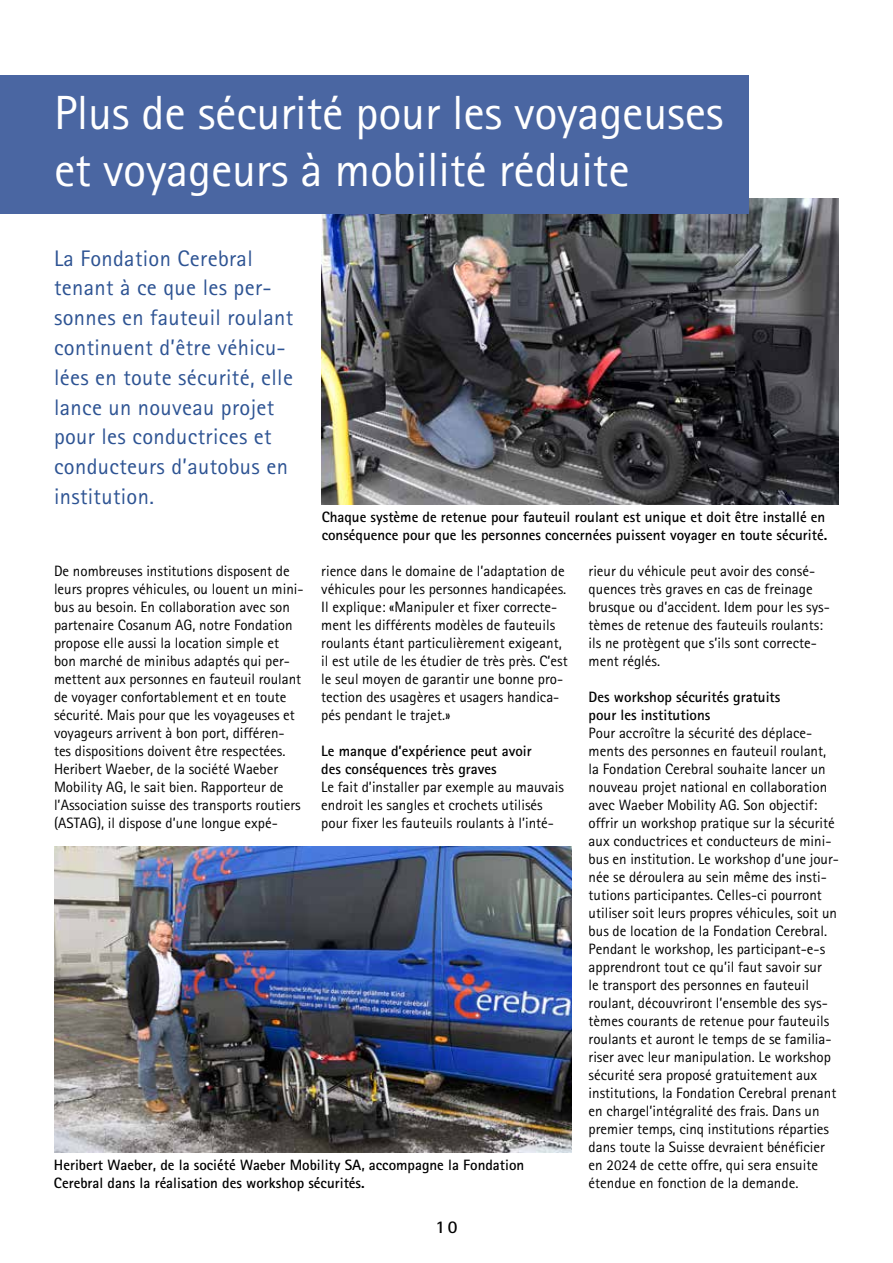
<style>
.page{position:relative;width:893px;height:1263px;background:#fff}
.page>*{position:absolute;margin:0;border:0;box-sizing:border-box;transform-origin:0 0}
.t1{font:48px/57px "Rotis Sans Serif";letter-spacing:-.005em;color:#fff}
.t2{font:22.5px/29.7px "Rotis Sans Serif";letter-spacing:.015em;color:#2d5393}
.t3{font:700 18px "Rotis Sans Serif";color:#000}
.t4{font:15px/18px "Rotis Sans Serif";color:#000}
.t5{font:700 15px/18px "Rotis Sans Serif";color:#000}
</style>
<div class="page">
<img style="left:322px;top:198px;width:517px;height:306px">
<div style="left:0;top:75px;width:748px;height:139px;background:#4a66a2"></div>
<img style="left:54px;top:846px;width:517px;height:306px">
<h1 class="t1" style="left:54px;top:84px;width:671px">Plus de sécurité pour les voyageuses et voyageurs à mobilité réduite</h1>
<h2 class="t2" style="left:54px;top:243px;width:241px">La Fondation Cerebral tenant à ce que les per&shy;sonnes en fauteuil roulant continuent d’être véhicu&shy;lées en toute sécurité, elle lance un nouveau projet pour les conductrices et conducteurs d’autobus en institution.</h2>
<p class="t5" style="left:322px;top:508px;width:507px">Chaque système de retenue pour fauteuil roulant est unique et doit être installé en conséquence pour que les personnes concernées puissent voyager en toute sécurité.</p>
<p class="t4" style="left:54px;top:562px;width:251px">De nombreuses institutions disposent de leurs propres véhicules, ou louent un mini&shy;bus au besoin. En collaboration avec son partenaire Cosanum AG, notre Fondation propose elle aussi la location simple et bon marché de minibus adaptés qui per&shy;mettent aux personnes en fauteuil roulant de voyager confortablement et en toute sécurité. Mais pour que les voyageuses et voyageurs arrivent à bon port, différen&shy;tes dispositions doivent être respectées.<br>Heribert Waeber, de la société Waeber Mobility AG, le sait bien. Rapporteur de l’Association suisse des transports routiers (ASTAG), il dispose d’une longue expé-</p>
<p class="t4" style="left:321px;top:562px;width:248px">rience dans le domaine de l’adaptation de véhicules pour les personnes handicapées.<br>Il explique: «Manipuler et fixer correcte&shy;ment les différents modèles de fauteuils roulants étant particulièrement exigeant, il est utile de les étudier de très près. C’est le seul moyen de garantir une bonne pro&shy;tection des usagères et usagers handica&shy;pés pendant le trajet.»</p>
<p class="t5" style="left:321px;top:742px;width:212px">Le manque d’expérience peut avoir des conséquences très graves</p>
<p class="t4" style="left:321px;top:778px;width:244px">Le fait d’installer par exemple au mauvais endroit les sangles et crochets utilisés pour fixer les fauteuils roulants à l’inté-</p>
<p class="t5" style="left:54px;top:1156px;width:472px">Heribert Waeber, de la société Waeber Mobility SA, accompagne la Fondation<br>Cerebral dans la réalisation des workshop sécurités.</p>
<p class="t3" style="left:435px;top:1215px;width:24px">10</p>
<p class="t4" style="left:589px;top:562px;width:243px">rieur du véhicule peut avoir des consé&shy;quences très graves en cas de freinage brusque ou d’accident. Idem pour les sys&shy;tèmes de retenue des fauteuils roulants: ils ne protègent que s’ils sont correcte&shy;ment réglés.</p>
<p class="t5" style="left:589px;top:688px;width:193px">Des workshop sécurités gratuits pour les institutions</p>
<p class="t4" style="left:589px;top:724px;width:252px">Pour accroître la sécurité des déplace&shy;ments des personnes en fauteuil roulant, la Fondation Cerebral souhaite lancer un nouveau projet national en collaboration avec Waeber Mobility AG. Son objectif: offrir un workshop pratique sur la sécurité aux conductrices et conducteurs de mini&shy;bus en institution. Le workshop d’une jour&shy;née se déroulera au sein même des insti&shy;tutions participantes. Celles-ci pourront utiliser soit leurs propres véhicules, soit un bus de location de la Fondation Cerebral.<br>Pendant le workshop, les participant-e-s apprendront tout ce qu’il faut savoir sur<br>le transport des personnes en fauteuil roulant, découvriront l’ensemble des sys&shy;tèmes courants de retenue pour fauteuils roulants et auront le temps de se familia&shy;riser avec leur manipulation. Le workshop sécurité sera proposé gratuitement aux institutions, la Fondation Cerebral prenant en chargel’intégralité des frais. Dans un premier temps, cinq institutions réparties dans toute la Suisse devraient bénéficier en 2024 de cette offre, qui sera ensuite étendue en fonction de la demande.</p>
</div>
